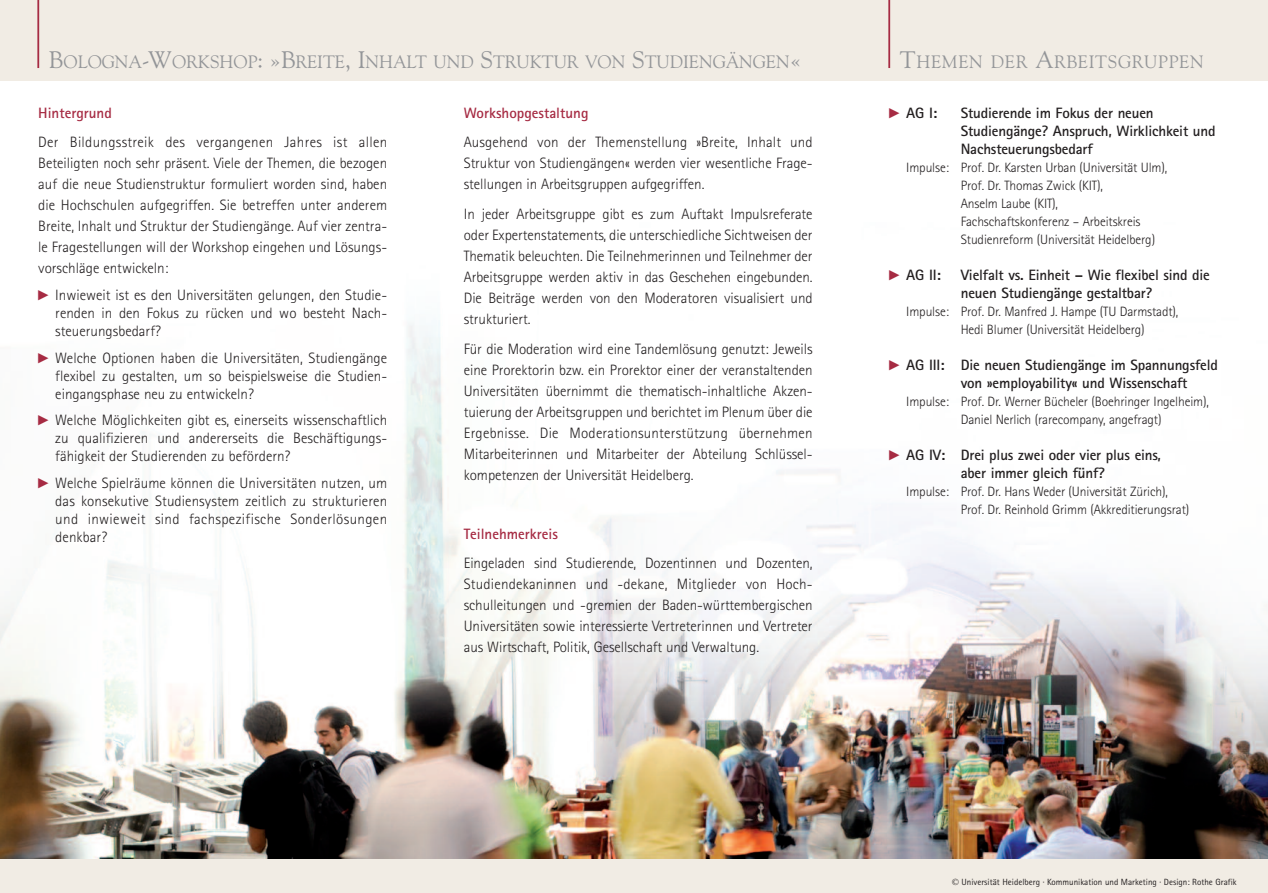
<style>
.page{position:relative;width:1268px;height:893px;background:#fff}
.page>*{position:absolute;margin:0;border:0;box-sizing:border-box;transform-origin:0 0}
.t1{font:18px "Goudy Old Style BT";color:#939598}
.t2{font:18px "Goudy Old Style BT";letter-spacing:.04em;color:#939598}
.t3{font:300 15px/21px "Agfa Rotis Sans Serif";color:#231f20;text-align:justify}
.t4{font:700 15px/18px "Agfa Rotis Sans Serif";letter-spacing:-.01em;color:#231f20}
.t5{font:700 15px "Agfa Rotis Sans Serif";color:#a62b43}
.t6{font:300 13.5px/18px "Agfa Rotis Sans Serif";letter-spacing:-.01em;color:#231f20}
.t7{font:9px "Agfa Rotis Sans Serif";color:#231f20}
.s1{font-size:24px}
.s2{font-family:"Optima LT"}
</style>
<div class="page">
<img style="left:0;top:320px;width:1267px;height:539px">
<div style="left:0;top:0;width:1267px;height:81px;background:#f1ece4"></div>
<div style="left:0;top:859px;width:1267px;height:34px;background:#f1ece4"></div>
<hr style="left:37px;top:0;width:2px;height:68px;background:#a62b43">
<hr style="left:888px;top:0;width:2px;height:68px;background:#a62b43">
<svg style="left:889px;top:360px;width:10px;height:10px"></svg>
<svg style="left:889px;top:450px;width:10px;height:10px"></svg>
<svg style="left:38px;top:353px;width:11px;height:10px"></svg>
<svg style="left:38px;top:415px;width:11px;height:10px"></svg>
<svg style="left:38px;top:478px;width:11px;height:10px"></svg>
<p class="t1" style="left:49px;top:55px;width:753px"><span class="s1">B</span>OLOGNA<span class="s1">-W</span>ORKSHOP<span class="s1">: »B</span>REITE<span class="s1">, I</span>NHALT UND <span class="s1">S</span>TRUKTUR VON <span class="s1">S</span>TUDIENGÄNGEN<span class="s1">«</span></p>
<p class="t2" style="left:899px;top:55px;width:305px"><span class="s1">T</span>HEMEN DER <span class="s1">A</span>RBEITSGRUPPEN</p>
<p class="t5" style="left:38px;top:108px;width:75px">Hintergrund</p>
<p class="t3" style="left:38px;top:133px;width:350px">Der Bildungsstreik des vergangenen Jahres ist allen Beteiligten noch sehr präsent. Viele der Themen, die bezogen auf die neue Studienstruktur formuliert worden sind, haben die Hochschulen aufgegriffen. Sie betreffen unter anderem Breite, Inhalt und Struktur der Studiengänge. Auf vier zentra&shy;le Fragestellungen will der Workshop eingehen und Lösungs&shy;vorschläge entwickeln:</p>
<p class="t3" style="left:55px;top:287px;width:333px;line-height:18px">Inwieweit ist es den Universitäten gelungen, den Studie&shy;renden in den Fokus zu rücken und wo besteht Nach&shy;steuerungsbedarf?</p>
<p class="t3" style="left:55px;top:350px;width:333px;line-height:18px">Welche Optionen haben die Universitäten, Studiengänge flexibel zu gestalten, um so beispielsweise die Studien&shy;eingangsphase neu zu entwickeln?</p>
<p class="t3" style="left:55px;top:412px;width:333px;line-height:18px">Welche Möglichkeiten gibt es, einerseits wissenschaftlich zu qualifizieren und andererseits die Beschäftigungs&shy;fähigkeit der Studierenden zu befördern?</p>
<p class="t3" style="left:55px;top:475px;width:333px;line-height:18px">Welche Spielräume können die Universitäten nutzen, um das konsekutive Studiensystem zeitlich zu strukturieren und inwieweit sind fachspezifische Sonderlösungen denkbar?</p>
<p class="t5" style="left:463px;top:108px;width:126px">Workshopgestaltung</p>
<p class="t3" style="left:463px;top:133px;width:350px">Ausgehend von der Themenstellung »Breite, Inhalt und Struktur von Studiengängen« werden vier wesentliche Frage&shy;stellungen in Arbeitsgruppen aufgegriffen.</p>
<p class="t3" style="left:463px;top:205px;width:350px">In jeder Arbeitsgruppe gibt es zum Auftakt Impulsreferate oder Expertenstatements, die unterschiedliche Sichtweisen der Thematik beleuchten. Die Teilnehmerinnen und Teilnehmer der Arbeitsgruppe werden aktiv in das Geschehen eingebunden.<br>Die Beiträge werden von den Moderatoren visualisiert und strukturiert.</p>
<p class="t3" style="left:463px;top:339px;width:350px">Für die Moderation wird eine Tandemlösung genutzt: Jeweils eine Prorektorin bzw. ein Prorektor einer der veranstaltenden Universitäten übernimmt die thematisch-inhaltliche Akzen&shy;tuierung der Arbeitsgruppen und berichtet im Plenum über die Ergebnisse. Die Moderationsunterstützung übernehmen Mitarbeiterinnen und Mitarbeiter der Abteilung Schlüssel&shy;kompetenzen der Universität Heidelberg.</p>
<p class="t5" style="left:463px;top:528px;width:96px">Teilnehmerkreis</p>
<p class="t3" style="left:463px;top:554px;width:350px">Eingeladen sind Studierende, Dozentinnen und Dozenten, Studiendekaninnen und -dekane, Mitglieder von Hoch&shy;schulleitungen und -gremien der Baden-württembergischen Universitäten sowie interessierte Vertreterinnen und Vertreter aus Wirtschaft, Politik, Gesellschaft und Verwaltung.</p>
<p class="t4" style="left:906px;top:105px;width:32px">AG I:</p>
<p class="t4" style="left:960px;top:105px;width:256px">Studierende im Fokus der neuen<br>Studiengänge? Anspruch, Wirklichkeit und<br>Nachsteuerungsbedarf</p>
<p class="t6" style="left:960px;top:160px;width:208px;text-indent:-54px">Impulse: Prof. Dr. Karsten Urban (Universität Ulm), Prof. Dr. Thomas Zwick (KIT),<br>Anselm Laube (KIT), Fachschaftskonferenz – Arbeitskreis Studienreform (Universität Heidelberg)</p>
<p class="t4" style="left:906px;top:267px;width:36px">AG II:</p>
<p class="t4" style="left:960px;top:267px;width:251px">Vielfalt vs. Einheit – Wie flexibel sind die neuen Studiengänge gestaltbar?</p>
<p class="t6" style="left:960px;top:304px;width:219px;text-indent:-54px">Impulse: Prof. Dr. Manfred J. Hampe (TU Darmstadt),<br>Hedi Blumer (Universität Heidelberg)</p>
<p class="t4" style="left:960px;top:357px;width:258px;text-indent:-54px">AG III: Die neuen Studiengänge im Spannungsfeld von »employability« und Wissenschaft</p>
<p class="t6" style="left:906px;top:394px;width:304px;text-align:center">Impulse: Prof. Dr. Werner Bücheler (Boehringer Ingelheim),<br>Daniel Nerlich (rarecompany, angefragt)</p>
<p class="t4" style="left:906px;top:447px;width:256px;text-align:center">AG IV: Drei plus zwei oder vier plus eins, aber immer gleich fünf?</p>
<p class="t6" style="left:960px;top:484px;width:230px;text-indent:-54px">Impulse: Prof. Dr. Hans Weder (Universität Zürich),<br>Prof. Dr. Reinhold Grimm (Akkreditierungsrat)</p>
<p class="t7" style="left:952px;top:879px;width:286px"><span class="s2">©</span> Universität Heidelberg · Kommunikation und Marketing · Design: Rothe Grafik</p>
</div>
